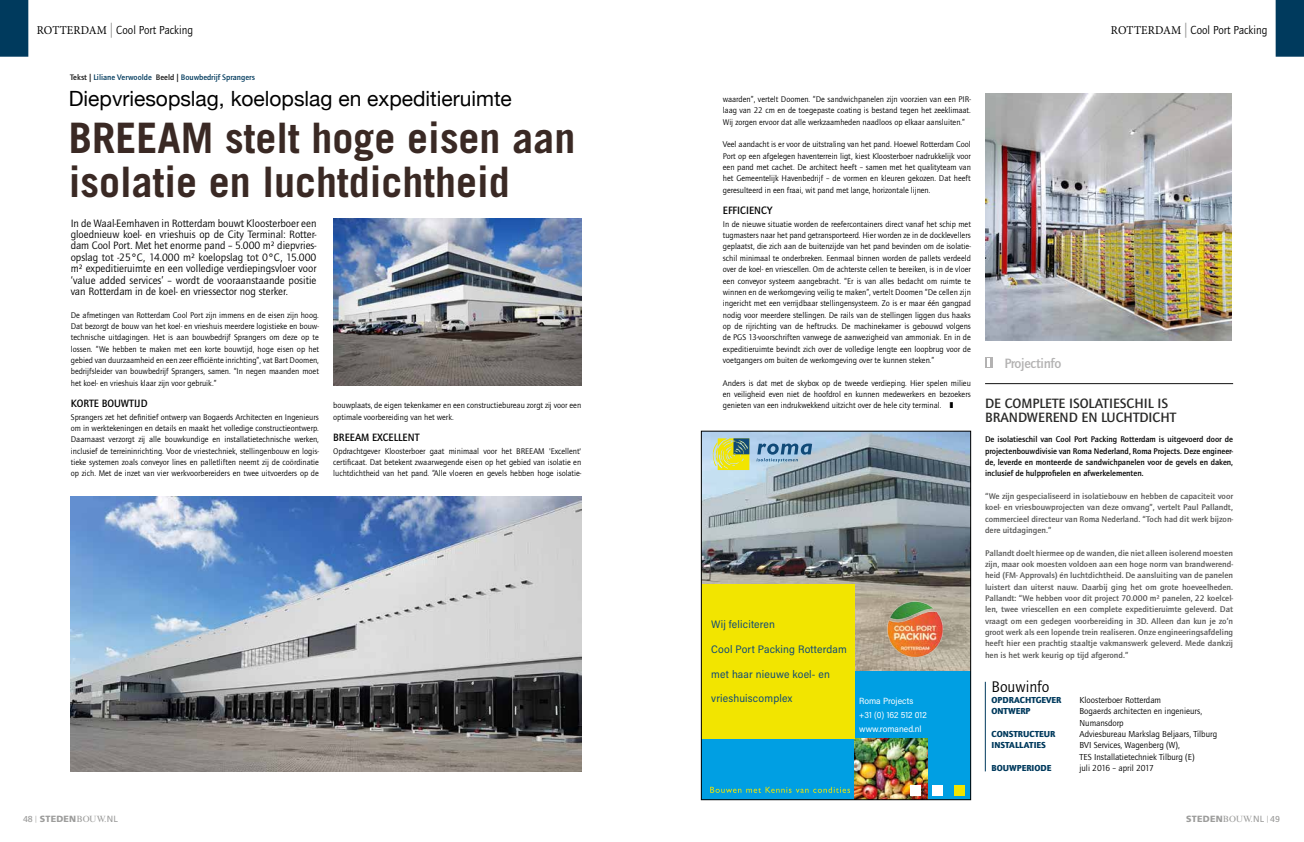
<style>
.page{position:relative;width:1304px;height:842px;background:#fff}
.page>*{position:absolute;margin:0;border:0;box-sizing:border-box;transform-origin:0 0}
.t1{font:700 42px/44px "Trade Gothic LT Std";color:#3a2924}
.t2{font:21px "Helvetica Neue";color:#000}
.t3{font:16px "Quay Sans";color:#000}
.t4{font:500 14px/14px "Quay Sans ITC Std";color:#282827}
.t5{font:500 14px "Quay Sans ITC Std";letter-spacing:-.02em;color:#b3b2b2}
.t6{font:12px "Quay Sans ITC Std";color:#000;scale:.95 1}
.t7{font:11px/11.3px "Quay Sans ITC Std";color:#000;text-align:justify}
.t8{font:500 11px "Quay Sans ITC Std";color:#000;scale:.95 1}
.t9{font:10.9px "Acumin Pro Semi Cond";letter-spacing:.015em;color:#104a78}
.t10{font:9px/11.3px "Quay Sans ITC Std";color:#000}
.t11{font:900 9px "Quay Sans";color:#003a5d}
.t12{font:9px/13.9px "Acumin Pro Semi Cond";color:#fff}
.t13{font:900 9px "Frutiger LT Std";letter-spacing:.02em;color:#9d9d9c}
.t14{font:8.5px/11.3px "Quay Sans ITC Std";color:#000;text-align:justify}
.t15{font:500 8.5px/11.3px "Quay Sans ITC Std";color:#575756;text-align:justify;scale:1.05 1}
.t16{font:500 8.5px/11.3px "Quay Sans ITC Std";color:#000;text-align:justify}
.t17{font:500 8.2px "Quay Sans ITC Std";color:#003a5d}
.s1{font-family:"Minion Pro"}
.s2{font-size:15px;color:#9d9d9c}
.s3{color:#121212}
.s4{font-family:"Quay Sans ITC Std";font-weight:500}
.s5{font-family:"Quay Sans ITC Std";font-weight:400;font-size:7px}
.s6{font-family:"Times New Roman MT Std";font-weight:400}
.s7{font-weight:400}
</style>
<div class="page">
<div style="left:1276px;top:0;width:28px;height:57px;background:#003a5d"></div>
<div style="left:0;top:0;width:28px;height:57px;background:#003a5d"></div>
<img style="left:703px;top:433px;width:266px;height:238px">
<div style="left:701px;top:671px;width:270px;height:129px;background:#009fe3"></div>
<svg style="left:757px;top:444px;width:55px;height:18px"></svg>
<svg style="left:713px;top:438px;width:36px;height:32px"></svg>
<img style="left:855px;top:739px;width:72px;height:59px">
<div style="left:701px;top:584px;width:154px;height:154px;background:#f2e500"></div>
<svg style="left:710px;top:787px;width:140px;height:6px"></svg>
<div style="left:932px;top:785px;width:11px;height:10px;background:#fff"></div>
<div style="left:911px;top:785px;width:10px;height:10px;background:#fff"></div>
<div style="left:955px;top:785px;width:10px;height:10px;background:#f2e500"></div>
<img style="left:883px;top:596px;width:65px;height:65px">
<div style="left:701px;top:431px;width:270px;height:369px;border:1px solid #000"></div>
<hr style="left:985px;top:682px;width:1px;height:89px;background:#003a5d">
<hr style="left:985px;top:383px;width:248px;height:1px;background:#121212">
<svg style="left:985px;top:358px;width:7px;height:10px"></svg>
<svg style="left:988px;top:359px;width:2px;height:8px"></svg>
<img style="left:333px;top:218px;width:248px;height:167px">
<img style="left:70px;top:497px;width:511px;height:274px">
<img style="left:986px;top:93px;width:246px;height:247px">
<h3 class="t6" style="left:37px;top:23px;width:166px"><span class="s1">ROTTERDAM</span> <span class="s2">|</span> Cool Port Packing</h3>
<h3 class="t6" style="left:1111px;top:23px;width:166px"><span class="s1">ROTTERDAM</span> <span class="s2">|</span> Cool Port Packing</h3>
<p class="t17" style="left:70px;top:72px;width:186px"><span class="s3">Tekst |</span> Liliane Verwoolde <span class="s3">Beeld |</span> Bouwbedrijf Sprangers</p>
<h2 class="t2" style="left:69px;top:83px;width:444px">Diepvriesopslag, koelopslag en expeditieruimte</h2>
<h1 class="t1" style="left:69px;top:116px;width:508px">BREEAM stelt hoge eisen aan isolatie en luchtdichtheid</h1>
<p class="t7" style="left:71px;top:217px;width:247px">In de Waal-Eemhaven in Rotterdam bouwt Kloosterboer een gloednieuw koel- en vrieshuis op de City Terminal: Rotter&shy;dam Cool Port. Met het enorme pand – 5.000 m² diepvries&shy;opslag tot -25°C, 14.000 m² koelopslag tot 0°C, 15.000 m² expeditieruimte en een volledige verdiepingsvloer voor ‘value added services’ – wordt de vooraanstaande positie van Rotterdam in de koel- en vriessector nog sterker.</p>
<p class="t14" style="left:71px;top:309px;width:250px">De afmetingen van Rotterdam Cool Port zijn immens en de eisen zijn hoog.<br>Dat bezorgt de bouw van het koel- en vrieshuis meerdere logistieke en bouw&shy;technische uitdagingen. Het is aan bouwbedrijf Sprangers om deze op te lossen. “We hebben te maken met een korte bouwtijd, hoge eisen op het gebied van duurzaamheid en een zeer efficiënte inrichting”, vat Bart Doomen, bedrijfsleider van bouwbedrijf Sprangers, samen. “In negen maanden moet het koel- en vrieshuis klaar zijn voor gebruik.”</p>
<p class="t8" style="left:71px;top:397px;width:82px">KORTE BOUWTIJD</p>
<p class="t14" style="left:71px;top:411px;width:250px">Sprangers zet het definitief ontwerp van Bogaerds Architecten en Ingenieurs om in werktekeningen en details en maakt het volledige constructieontwerp.<br>Daarnaast verzorgt zij alle bouwkundige en installatietechnische werken, inclusief de terreininrichting. Voor de vriestechniek, stellingenbouw en logis&shy;tieke systemen zoals conveyor lines en palletliften neemt zij de coördinatie op zich. Met de inzet van vier werkvoorbereiders en twee uitvoerders op de</p>
<p class="t14" style="left:333px;top:400px;width:250px">bouwplaats, de eigen tekenkamer en een constructiebureau zorgt zij voor een optimale voorbereiding van het werk.</p>
<p class="t8" style="left:333px;top:431px;width:92px">BREEAM EXCELLENT</p>
<p class="t14" style="left:333px;top:445px;width:250px">Opdrachtgever Kloosterboer gaat minimaal voor het BREEAM 'Excellent' certificaat. Dat betekent zwaarwegende eisen op het gebied van isolatie en luchtdichtheid van het pand. “Alle vloeren en gevels hebben hoge isolatie-</p>
<p class="t14" style="left:723px;top:94px;width:250px">waarden”, vertelt Doomen. “De sandwichpanelen zijn voorzien van een PIR&shy;laag van 22 cm en de toegepaste coating is bestand tegen het zeeklimaat.<br>Wij zorgen ervoor dat alle werkzaamheden naadloos op elkaar aansluiten.”</p>
<p class="t14" style="left:723px;top:139px;width:250px">Veel aandacht is er voor de uitstraling van het pand. Hoewel Rotterdam Cool Port op een afgelegen haventerrein ligt, kiest Kloosterboer nadrukkelijk voor een pand met cachet. De architect heeft – samen met het qualityteam van het Gemeentelijk Havenbedrijf – de vormen en kleuren gekozen. Dat heeft geresulteerd in een fraai, wit pand met lange, horizontale lijnen.</p>
<p class="t8" style="left:723px;top:204px;width:53px">EFFICIENCY</p>
<p class="t14" style="left:723px;top:218px;width:250px">In de nieuwe situatie worden de reefercontainers direct vanaf het schip met tugmasters naar het pand getransporteerd. Hier worden ze in de docklevellers geplaatst, die zich aan de buitenzijde van het pand bevinden om de isolatie&shy;schil minimaal te onderbreken. Eenmaal binnen worden de pallets verdeeld over de koel- en vriescellen. Om de achterste cellen te bereiken, is in de vloer een conveyor systeem aangebracht. “Er is van alles bedacht om ruimte te winnen en de werkomgeving veilig te maken”, vertelt Doomen “De cellen zijn ingericht met een verrijdbaar stellingensysteem. Zo is er maar één gangpad nodig voor meerdere stellingen. De rails van de stellingen liggen dus haaks op de rijrichting van de heftrucks. De machinekamer is gebouwd volgens de PGS 13-voorschriften vanwege de aanwezigheid van ammoniak. En in de expeditieruimte bevindt zich over de volledige lengte een loopbrug voor de voetgangers om buiten de werkomgeving over te kunnen steken.”</p>
<p class="t14" style="left:723px;top:377px;width:250px">Anders is dat met de skybox op de tweede verdieping. Hier spelen milieu en veiligheid even niet de hoofdrol en kunnen medewerkers en bezoekers genieten van een indrukwekkend uitzicht over de hele city terminal. ❚</p>
<p class="t9" style="left:711px;top:617px;width:65px">Wij feliciteren</p>
<p class="t9" style="left:711px;top:642px;width:137px">Cool Port Packing Rotterdam</p>
<p class="t9" style="left:711px;top:666px;width:120px">met haar nieuwe koel- en</p>
<p class="t9" style="left:711px;top:691px;width:82px">vrieshuiscomplex</p>
<p class="t12" style="left:859px;top:694px;width:69px">Roma Projects +31 (0) 162 512 012 www.romaned.nl</p>
<h3 class="t5" style="left:1004px;top:355px;width:59px">Projectinfo</h3>
<h3 class="t4" style="left:985px;top:396px;width:193px">DE COMPLETE ISOLATIESCHIL IS<br>BRANDWEREND EN LUCHTDICHT</h3>
<p class="t16" style="left:985px;top:434px;width:250px">De isolatieschil van Cool Port Packing Rotterdam is uitgevoerd door de projectenbouwdivisie van Roma Nederland, Roma Projects. Deze engineer&shy;de, leverde en monteerde de sandwichpanelen voor de gevels en daken, inclusief de hulpprofielen en afwerkelementen.</p>
<p class="t15" style="left:985px;top:490px;width:238px">“We zijn gespecialiseerd in isolatiebouw en hebben de capaciteit voor koel- en vriesbouwprojecten van deze omvang”, vertelt Paul Pallandt, commercieel directeur van Roma Nederland. “Toch had dit werk bijzon&shy;dere uitdagingen.”</p>
<p class="t15" style="left:985px;top:547px;width:238px">Pallandt doelt hiermee op de wanden, die niet alleen isolerend moesten zijn, maar ook moesten voldoen aan een hoge norm van brandwerend&shy;heid (FM- Approvals) én luchtdichtheid. De aansluiting van de panelen luistert dan uiterst nauw. Daarbij ging het om grote hoeveelheden.<br>Pallandt: “We hebben voor dit project 70.000 m² panelen, 22 koelcel&shy;len, twee vriescellen en een complete expeditieruimte geleverd. Dat vraagt om een gedegen voorbereiding in 3D. Alleen dan kun je zo’n groot werk als een lopende trein realiseren. Onze engineeringsafdeling heeft hier een prachtig staaltje vakmanswerk geleverd. Mede dankzij hen is het werk keurig op tijd afgerond.”</p>
<h3 class="t3" style="left:991px;top:678px;width:59px">Bouwinfo</h3>
<p class="t11" style="left:991px;top:695px;width:71px">OPDRACHTGEVER</p>
<p class="t10" style="left:1079px;top:694px;width:83px">Kloosterboer Rotterdam</p>
<p class="t11" style="left:991px;top:706px;width:40px">ONTWERP</p>
<p class="t10" style="left:1079px;top:706px;width:124px">Bogaerds architecten en ingenieurs,<br>Numansdorp</p>
<p class="t11" style="left:991px;top:729px;width:66px">CONSTRUCTEUR</p>
<p class="t10" style="left:1079px;top:728px;width:139px">Adviesbureau Markslag Beljaars, Tilburg</p>
<p class="t11" style="left:991px;top:740px;width:56px">INSTALLATIES</p>
<p class="t10" style="left:1079px;top:740px;width:117px">BVI Services, Wagenberg (W),<br>TES Installatietechniek Tilburg (E)</p>
<p class="t11" style="left:991px;top:763px;width:61px">BOUWPERIODE</p>
<p class="t10" style="left:1079px;top:762px;width:76px">juli 2016 – april 2017</p>
<p class="t13" style="left:23px;top:813px;width:97px"><span class="s4">48</span> <span class="s5">|</span> STEDEN<span class="s6">BOUW.</span><span class="s7">NL</span></p>
<p class="t13" style="left:1186px;top:813px;width:95px">STEDEN<span class="s6">BOUW.</span><span class="s7">NL</span> <span class="s5">|</span> <span class="s4">49</span></p>
</div>
